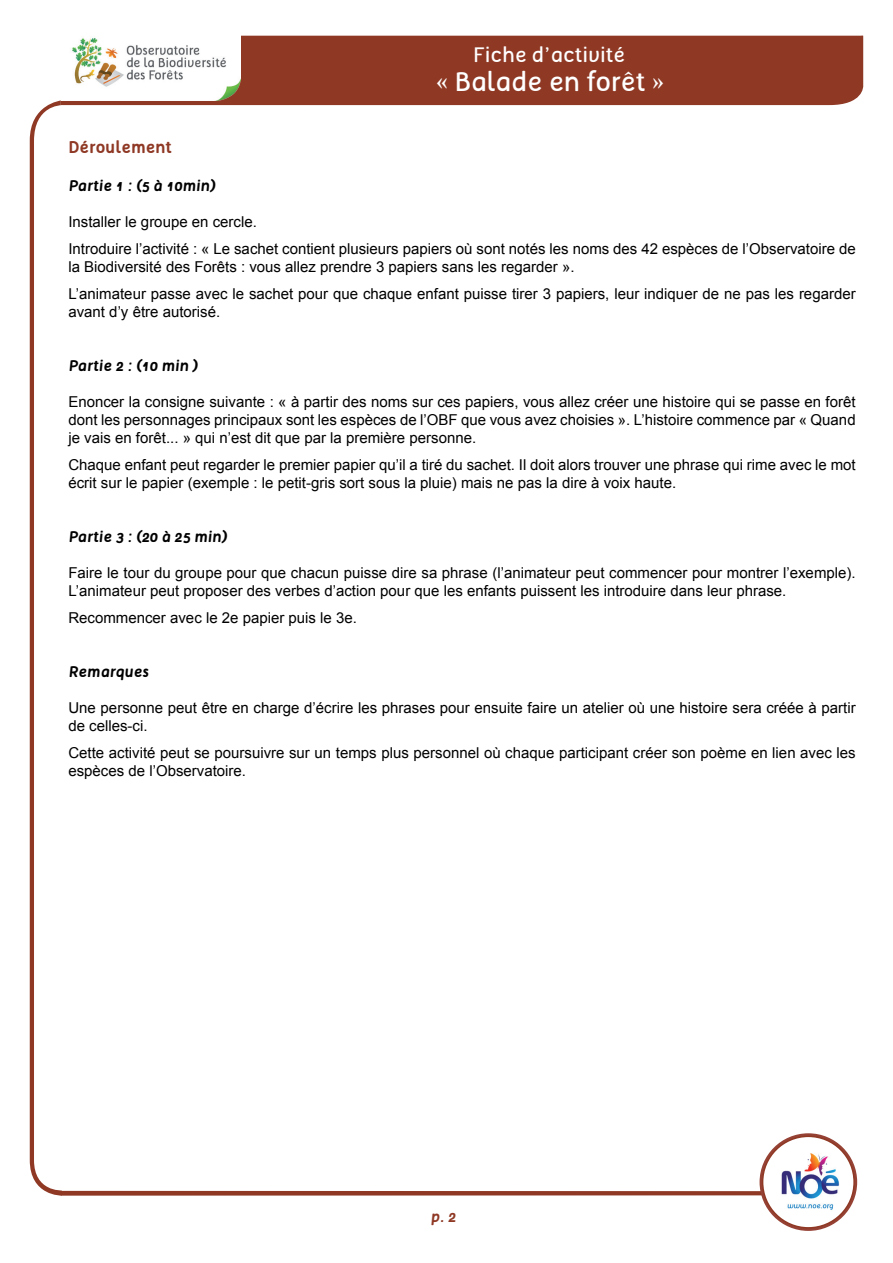
<style>
.page{position:relative;width:893px;height:1263px;background:#fff}
.page>*{position:absolute;margin:0;border:0;box-sizing:border-box;transform-origin:0 0}
.t1{font:27px "Tellural";color:#fff}
.t2{font:21px "Tellural";color:#fff}
.t3{font:700 16.5px "Tellural";color:#8f3925}
.t4{font:15px/18px "Arial";color:#000}
.t5{font:italic 700 15px "Tellural";color:#000}
.t6{font:italic 700 15px "Tellural";color:#8f3925}
</style>
<div class="page">
<div style="left:59px;top:35px;width:805px;height:71px;background:#8f3925"></div>
<img style="left:60px;top:35px;width:180px;height:65px">
<div style="left:61px;top:1191px;width:705px;height:5px;background:#8f3925"></div>
<svg style="left:760px;top:1133px;width:97px;height:98px"></svg>
<div style="left:763px;top:1136px;width:91px;height:92px;background:#fff;border-radius:50%"></div>
<img style="left:773px;top:1145px;width:75px;height:75px">
<div style="left:762px;top:1135px;width:93px;height:93px;border:2px solid #8f3925;border-radius:50%"></div>
<svg style="left:30px;top:101px;width:32px;height:1095px"></svg>
<h2 class="t2" style="left:473px;top:43px;width:153px">Fiche d’activité</h2>
<h1 class="t1" style="left:437px;top:67px;width:229px">« Balade en forêt »</h1>
<p class="t3" style="left:68px;top:138px;width:105px">Déroulement</p>
<p class="t5" style="left:68px;top:177px;width:148px">Partie 1 : (5 à 10min)</p>
<p class="t4" style="left:68px;top:208px;width:789px;line-height:27px">Installer le groupe en cercle.<br>Introduire l’activité : « Le sachet contient plusieurs papiers où sont notés les noms des 42 espèces de l’Observatoire de</p>
<p class="t4" style="left:68px;top:253px;width:789px;line-height:27px">la Biodiversité des Forêts : vous allez prendre 3 papiers sans les regarder ».<br>L’animateur passe avec le sachet pour que chaque enfant puisse tirer 3 papiers, leur indiquer de ne pas les regarder</p>
<p class="t4" style="left:68px;top:303px;width:153px">avant d’y être autorisé.</p>
<p class="t5" style="left:68px;top:357px;width:131px">Partie 2 : (10 min )</p>
<p class="t4" style="left:68px;top:393px;width:789px;text-align:justify">Enoncer la consigne suivante : « à partir des noms sur ces papiers, vous allez créer une histoire qui se passe en forêt dont les personnages principaux sont les espèces de l’OBF que vous avez choisies ». L’histoire commence par « Quand je vais en forêt... » qui n’est dit que par la première personne.</p>
<p class="t4" style="left:68px;top:456px;width:789px">Chaque enfant peut regarder le premier papier qu’il a tiré du sachet. Il doit alors trouver une phrase qui rime avec le mot écrit sur le papier (exemple : le petit-gris sort sous la pluie) mais ne pas la dire à voix haute.</p>
<p class="t5" style="left:68px;top:528px;width:160px">Partie 3 : (20 à 25 min)</p>
<p class="t4" style="left:68px;top:564px;width:789px">Faire le tour du groupe pour que chacun puisse dire sa phrase (l’animateur peut commencer pour montrer l’exemple).<br>L’animateur peut proposer des verbes d’action pour que les enfants puissent les introduire dans leur phrase.</p>
<p class="t4" style="left:68px;top:609px;width:290px">Recommencer avec le 2e papier puis le 3e.</p>
<p class="t5" style="left:68px;top:663px;width:82px">Remarques</p>
<p class="t4" style="left:68px;top:699px;width:789px">Une personne peut être en charge d’écrire les phrases pour ensuite faire un atelier où une histoire sera créée à partir de celles-ci.</p>
<p class="t4" style="left:68px;top:744px;width:789px">Cette activité peut se poursuivre sur un temps plus personnel où chaque participant créer son poème en lien avec les espèces de l’Observatoire.</p>
<p class="t6" style="left:430px;top:1208px;width:27px">p. 2</p>
</div>
